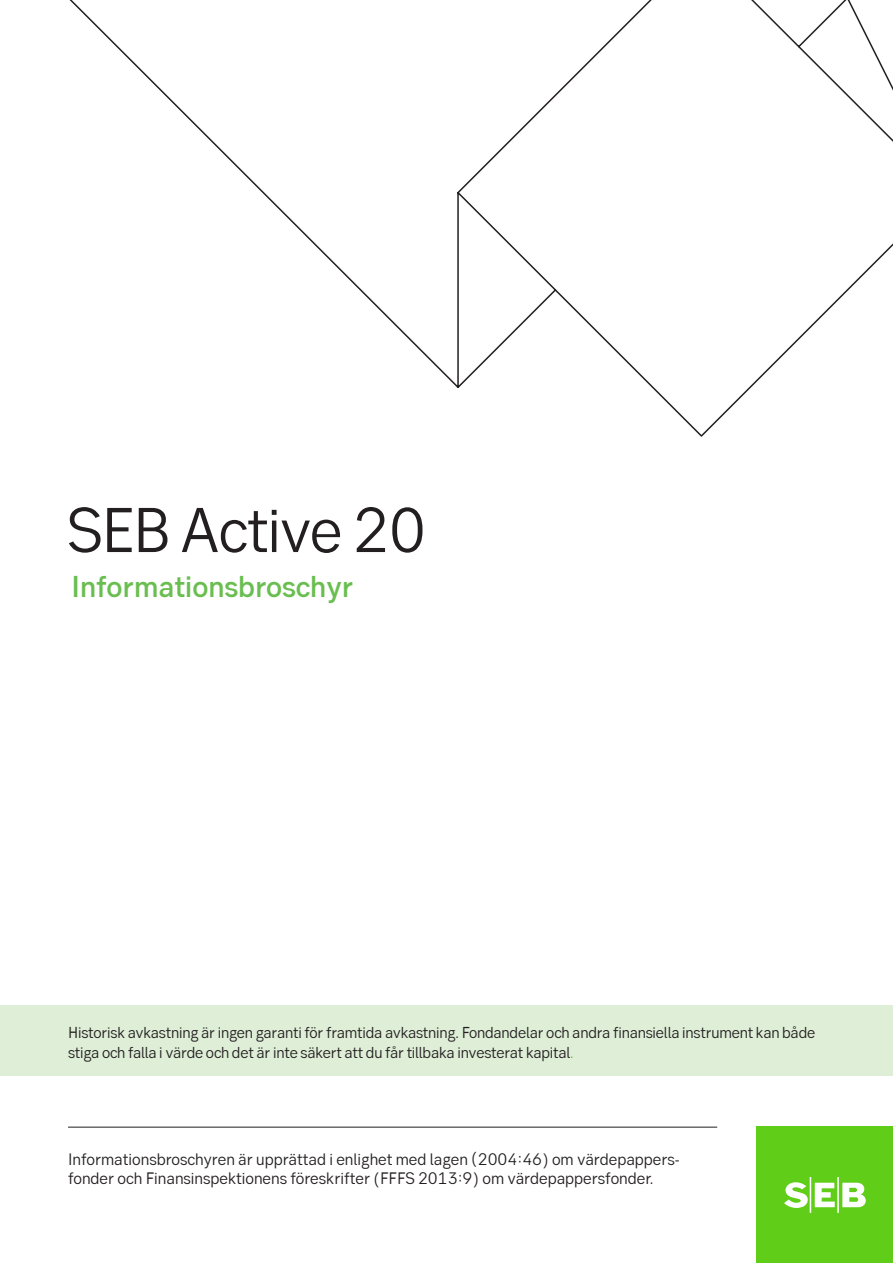
<style>
.page{position:relative;width:893px;height:1263px;background:#fff}
.page>*{position:absolute;margin:0;border:0;box-sizing:border-box;transform-origin:0 0}
.t1{font:63px "SEB Sans Serif";letter-spacing:-.02em;color:#231f20}
.t2{font:500 30px "SEB Sans Serif";color:#6abe51}
.t3{font:16.5px/19.5px "SEB Sans Serif";color:#231f20}
.t4{font:15.75px/19.5px "SEB Sans Serif";letter-spacing:-.01em;color:#231f20}
.s1{color:#6abe51}
</style>
<div class="page">
<hr style="left:68px;top:1127px;width:649px;height:1px;background:#231f20">
<div style="left:757px;top:1127px;width:136px;height:136px;background:#60cd18"></div>
<svg style="left:784px;top:1177px;width:82px;height:36px"></svg>
<svg style="left:69px;top:0;width:824px;height:436px"></svg>
<div style="left:0;top:1006px;width:893px;height:70px;background:#deeed7"></div>
<p class="t1" style="left:68px;top:493px;width:360px">SEB Active 20</p>
<p class="t2" style="left:72px;top:569px;width:283px">Informationsbroschyr</p>
<p class="t4" style="left:68px;top:1023px;width:749px">Historisk avkastning är ingen garanti för framtida avkastning. Fondandelar och andra finansiella instrument kan både stiga och falla i värde och det är inte säkert att du får tillbaka investerat kapital<span class="s1">.</span></p>
<p class="t3" style="left:68px;top:1149px;width:613px">Informationsbroschyren är upprättad i enlighet med lagen (2004:46) om värdepappers&shy;fonder och Finansinspektionens föreskrifter (FFFS 2013:9) om värdepappersfonder.</p>
</div>
